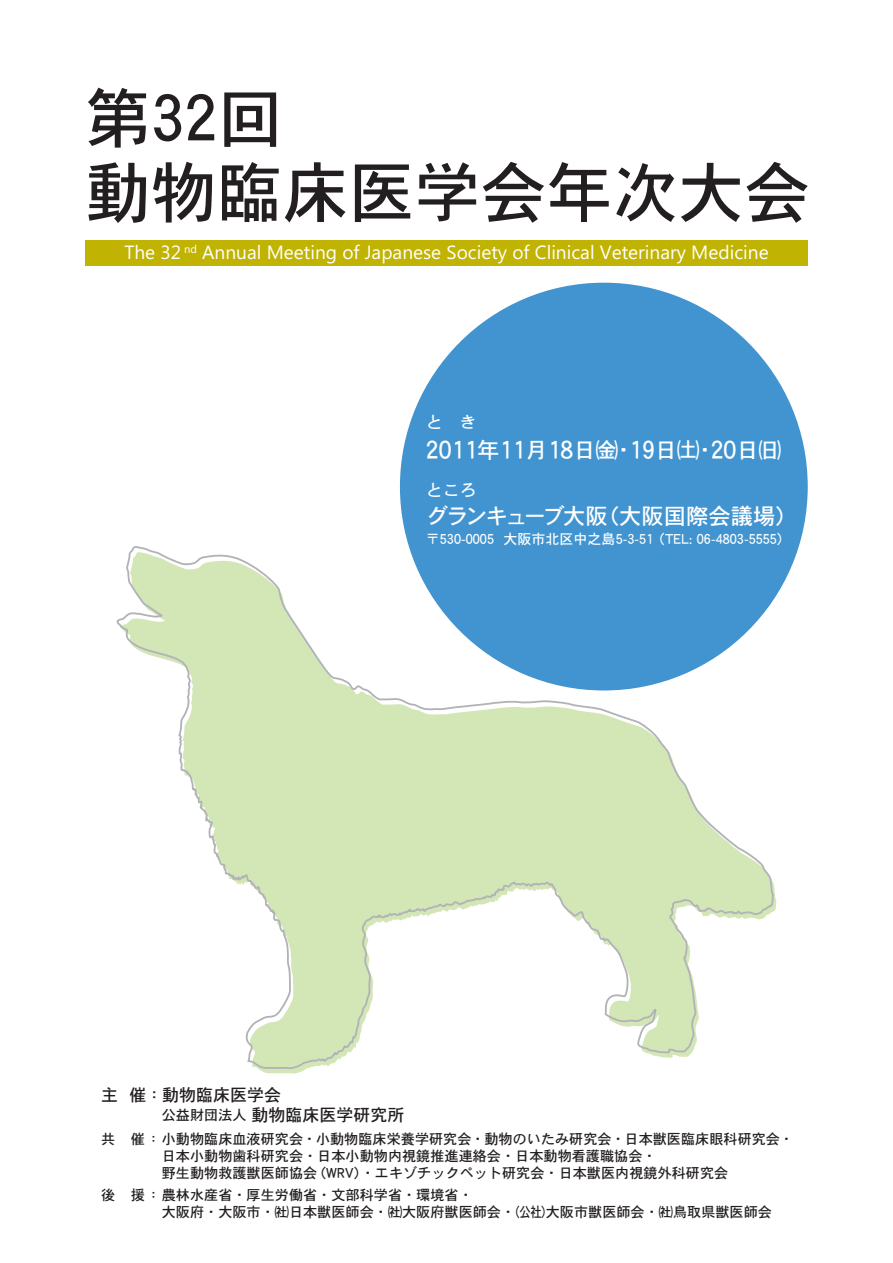
<style>
.page{position:relative;width:893px;height:1263px;background:#fff}
.page>*{position:absolute;margin:0;border:0;box-sizing:border-box;transform-origin:0 0}
.t1{font:65.85px/74.4px "DFHS Gothic Pro 5 W5";color:#231f20}
.t2{font:28.05px "DFHS Gothic Pro 5 W5";color:#fff;scale:.91 1}
.t3{font:22.35px "DFHS Gothic Pro 5 W5";letter-spacing:-.035em;color:#fff}
.t4{font:19.2px "Microsoft Phags Pa";color:#fff}
.t5{font:16.95px/20.2px "DFHS Gothic Pro 5 W5";color:#231f20}
.t6{font:16.95px "DFHS Gothic Pro 5 W5";color:#fff}
.t7{font:15.45px "DFHS Gothic Pro 5 W5";color:#fff;scale:.91 1}
.t8{font:14.1px/17px "DFHS Gothic Pro 5 W5";color:#231f20}
.s1{font-size:72.45px}
.s2{font-size:22.35px}
.s3{font-size:14.1px}
.s4{font-size:15.6px}
</style>
<div class="page">
<svg style="left:116px;top:546px;width:658px;height:525px"></svg>
<div style="left:85px;top:240px;width:723px;height:25px;background:#c0b301"></div>
<div style="left:400px;top:283px;width:408px;height:407px;background:#4194d0;border-radius:50%"></div>
<h1 class="t1" style="left:85px;top:80px;width:726px">第<span class="s1">32</span>回<br>動物臨床医学会年次大会</h1>
<h3 class="t4" style="left:124px;top:239px;width:646px">The 32 <sup>nd</sup> Annual Meeting of Japanese Society of Clinical Veterinary Medicine</h3>
<p class="t6" style="left:426px;top:413px;width:53px">と き</p>
<h2 class="t2" style="left:426px;top:433px;width:392px">2011<span class="s2">年</span>11<span class="s2">月</span>18<span class="s2">日㈮・</span>19<span class="s2">日㈯・</span>20<span class="s2">日㈰</span></h2>
<p class="t6" style="left:426px;top:481px;width:53px">ところ</p>
<h3 class="t3" style="left:426px;top:504px;width:373px">グランキューブ大阪（大阪国際会議場）</h3>
<p class="t7" style="left:426px;top:530px;width:403px"><span class="s3">〒</span>530-0005 <span class="s3">大阪市北区中之島</span>5-3-51<span class="s3">（</span>TEL: 06-4803-5555<span class="s3">）</span></p>
<p class="t5" style="left:162px;top:1084px;width:244px;text-indent:-61px">主 催：動物臨床医学会<br><span class="s3">公益財団法人</span>動物臨床医学研究所</p>
<p class="t8" style="left:162px;top:1130px;width:633px;text-indent:-61px">共 催：小動物臨床血液研究会・小動物臨床栄養学研究会・動物のいたみ研究会・日本獣医臨床眼科研究会・日本小動物歯科研究会・日本小動物内視鏡推進連絡会・日本動物看護職協会・<br>野生動物救護獣医師協会（<span class="s4">WRV</span>）・エキゾチックペット研究会・日本獣医内視鏡外科研究会</p>
<p class="t8" style="left:162px;top:1186px;width:612px;text-indent:-61px">後 援：農林水産省・厚生労働省・文部科学省・環境省・<br>大阪府・大阪市・㈳日本獣医師会・㈳大阪府獣医師会・（公社）大阪市獣医師会・㈳鳥取県獣医師会</p>
</div>
